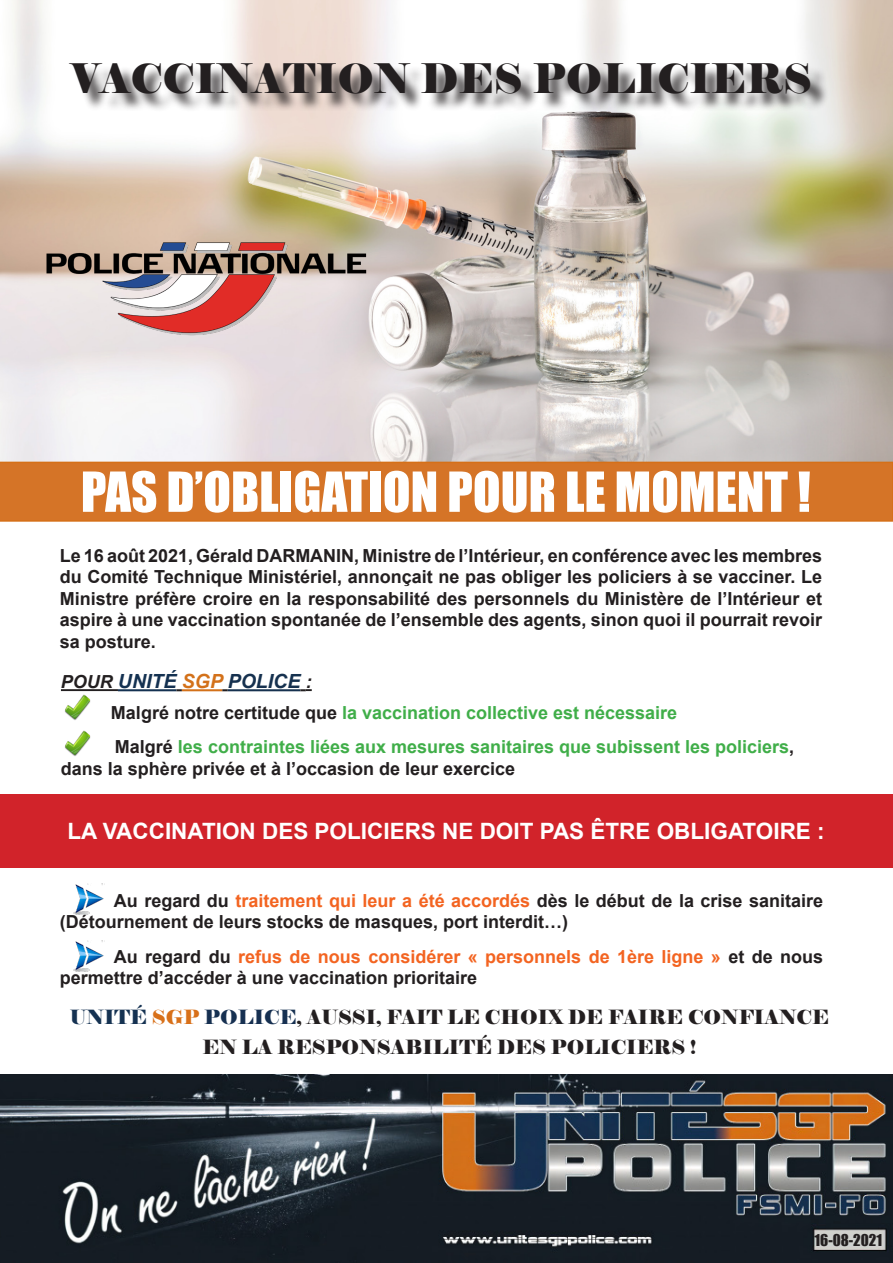
<style>
.page{position:relative;width:893px;height:1263px;background:#fff}
.page>*{position:absolute;margin:0;border:0;box-sizing:border-box;transform-origin:0 0}
.t1{font:51px "Impact";color:#fff}
.t2{font:40.5px "Elephant";color:#231f20}
.t3{font:700 22.5px "Arial";color:#fff}
.t4{font:19.5px/30px "Elephant";color:#231f20;text-align:center}
.t5{font:italic 700 19.5px "Arial";color:#16314f}
.t6{font:700 18px/21.6px "Arial";color:#231f20}
.t7{font:700 18px/21.6px "Arial";color:#40ae49}
.t8{font:15px "Impact";color:#231f20}
.s1{font-size:18px;color:#231f20}
.s2{color:#143151}
.s3{color:#d3711a}
.s4{color:#231f20}
.s5{color:#f36421}
.s6{color:#153252}
.s7{color:#d87019}
.s8{color:#163051}
</style>
<div class="page">
<img style="left:0;top:1074px;width:892px;height:189px">
<img style="left:1px;top:0;width:892px;height:462px">
<div style="left:73px;top:65px;width:756px;height:47px;background:#231f20;opacity:.75"></div>
<div style="left:0;top:462px;width:893px;height:60px;background:#d57427"></div>
<img style="left:37px;top:230px;width:338px;height:117px">
<hr style="left:61px;top:689px;width:57px;height:2px;background:#231f20">
<hr style="left:118px;top:689px;width:58px;height:2px;background:#143151">
<svg style="left:176px;top:689px;width:6px;height:2px"></svg>
<hr style="left:182px;top:689px;width:40px;height:2px;background:#d3711a">
<svg style="left:222px;top:689px;width:6px;height:2px"></svg>
<hr style="left:228px;top:689px;width:72px;height:2px;background:#16314f">
<svg style="left:300px;top:689px;width:12px;height:2px"></svg>
<img style="left:65px;top:694px;width:26px;height:26px">
<img style="left:65px;top:731px;width:26px;height:25px">
<div style="left:0;top:794px;width:892px;height:74px;background:#d1232a"></div>
<img style="left:73px;top:883px;width:32px;height:32px">
<img style="left:73px;top:940px;width:32px;height:32px">
<p class="t2" style="left:70px;top:53px;width:743px">VACCINATION DES POLICIERS</p>
<p class="t1" style="left:81px;top:452px;width:731px">PAS D’OBLIGATION POUR LE MOMENT !</p>
<p class="t6" style="left:60px;top:545px;width:764px;text-align:justify">Le 16 août 2021, Gérald DARMANIN, Ministre de l’Intérieur, en conférence avec les membres du Comité Technique Ministériel, annonçait ne pas obliger les policiers à se vacciner. Le Ministre préfère croire en la responsabilité des personnels du Ministère de l’Intérieur et aspire à une vaccination spontanée de l’ensemble des agents, sinon quoi il pourrait revoir sa posture.</p>
<p class="t5" style="left:61px;top:668px;width:252px"><span class="s1">POUR</span> <span class="s2">UNITÉ</span> <span class="s3">SGP</span> POLICE <span class="s1">:</span></p>
<p class="t7" style="left:111px;top:702px;width:568px"><span class="s4">Malgré notre certitude que</span> la vaccination collective est nécessaire</p>
<p class="t7" style="left:61px;top:736px;width:735px;text-indent:54px"><span class="s4">Malgré</span> les contraintes liées aux mesures sanitaires que subissent les policiers<span class="s4">, dans la sphère privée et à l’occasion de leur exercice</span></p>
<p class="t3" style="left:68px;top:815px;width:759px">LA VACCINATION DES POLICIERS NE DOIT PAS ÊTRE OBLIGATOIRE :</p>
<p class="t6" style="left:60px;top:890px;width:765px;text-indent:54px">Au regard du <span class="s5">traitement qui leur a été accordés</span> dès le début de la crise sanitaire (Détournement de leurs stocks de masques, port interdit…)</p>
<p class="t6" style="left:60px;top:946px;width:765px;text-indent:54px">Au regard du <span class="s5">refus de nous considérer « personnels de 1ère ligne »</span> et de nous permettre d’accéder à une vaccination prioritaire</p>
<p class="t4" style="left:70px;top:1002px;width:760px"><span class="s6">UNITÉ</span> <span class="s7">SGP</span> <span class="s8">POLICE</span>, AUSSI, FAIT LE CHOIX DE FAIRE CONFIANCE<br>EN LA RESPONSABILITÉ DES POLICIERS !</p>
<p class="t8" style="left:814px;top:1228px;width:69px">16-08-2021</p>
</div>
